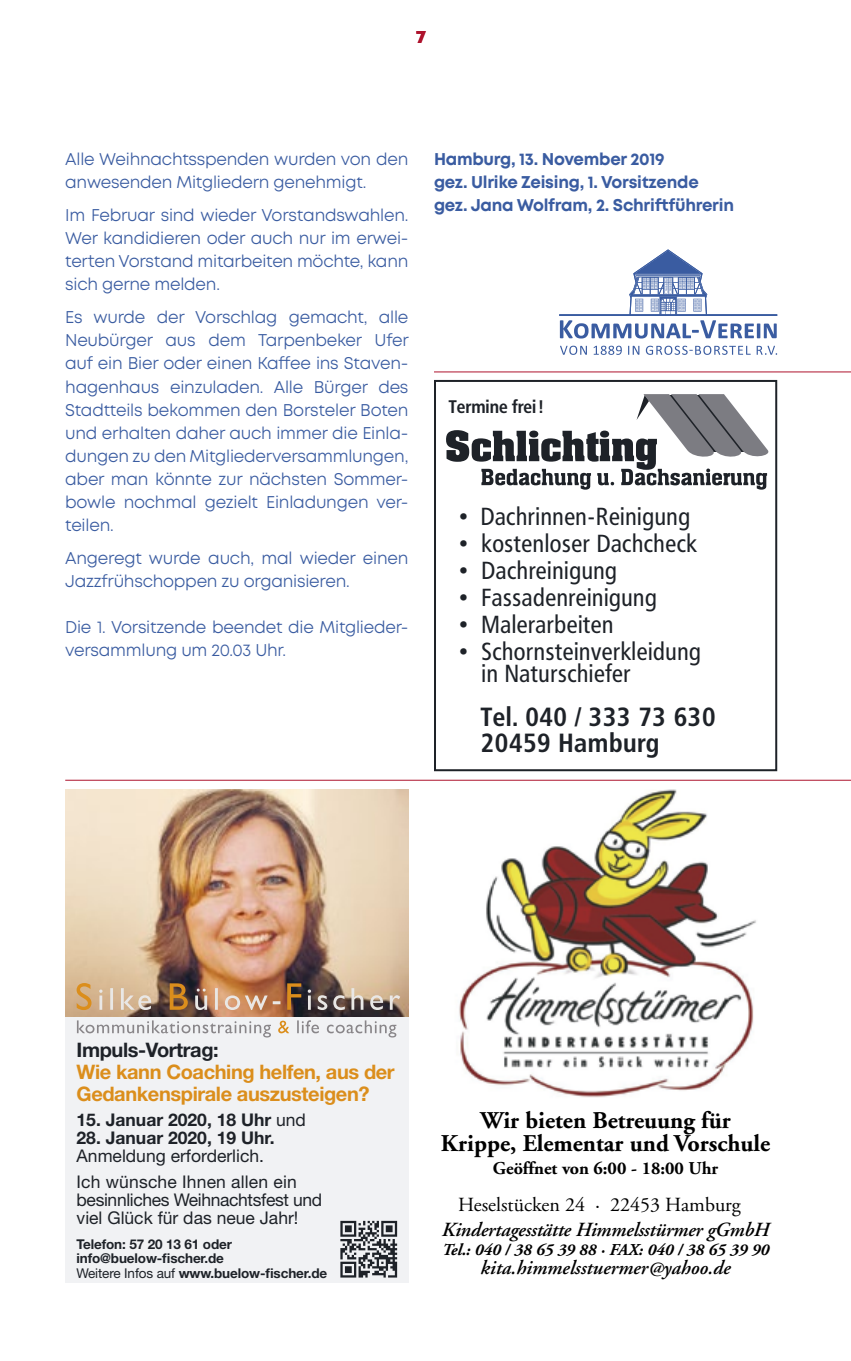
<style>
.page{position:relative;width:851px;height:1361px;background:#fff}
.page>*{position:absolute;margin:0;border:0;box-sizing:border-box;transform-origin:0 0}
.t1{font:700 26px/26px "Frutiger Condensed BQ";letter-spacing:.02em;color:#1e2228}
.t2{font:24.4px/22px "Frutiger Condensed BQ";letter-spacing:.025em;color:#1e2228}
.t3{font:700 24px/23px "Adobe Garamond";color:#000;text-align:center}
.t4{font:700 20px/22px "Helvetica Neue LT";letter-spacing:-.02em;color:#db8e1c}
.t5{font:italic 600 20px "Adobe Garamond";letter-spacing:-.01em;color:#000}
.t6{font:20px "Adobe Garamond";color:#000}
.t7{font:700 18px "Adobe Garamond";color:#000}
.t8{font:700 18px "Frutiger Condensed BQ";color:#1e2228}
.t9{font:800 18px "Mont";color:#ae132d}
.t10{font:17.6px/18px "Helvetica Neue LT";color:#1e2228}
.t11{font:700 17.6px "Helvetica Neue LT";color:#1e2228}
.GGB_19_MONT_NORMALTE{font:17px/23px "Mont";letter-spacing:-.015em;color:#3a5ca1}
.GGB_19_MONT_NORMALTE-2{font:700 17px/23px "Mont";letter-spacing:-.015em;color:#3a5ca1}
.t12{font:italic 700 16.6px "Adobe Garamond";color:#000}
.t13{font:700 13.6px/14.4px "Helvetica Neue LT";letter-spacing:-.01em;color:#1e2228}
.s1{color:#1e2228}
.s2{font-weight:400}
.s3{font-weight:700}
</style>
<div class="page">
<div style="left:434px;top:380px;width:343px;height:391px;border:2px solid #1e2228"></div>
<svg style="left:446px;top:394px;width:323px;height:96px"></svg>
<hr style="left:65px;top:780px;width:785px;height:1px;background:#ae132d">
<hr style="left:434px;top:371px;width:416px;height:1px;background:#ae132d">
<img style="left:459px;top:789px;width:297px;height:309px">
<svg style="left:560px;top:346px;width:27px;height:9px"></svg>
<svg style="left:593px;top:346px;width:28px;height:9px"></svg>
<svg style="left:628px;top:346px;width:11px;height:9px"></svg>
<svg style="left:645px;top:346px;width:105px;height:9px"></svg>
<svg style="left:756px;top:346px;width:21px;height:9px"></svg>
<svg style="left:559px;top:249px;width:218px;height:89px"></svg>
<div style="left:65px;top:789px;width:343px;height:494px;background:#f1f2f4"></div>
<img style="left:65px;top:789px;width:343px;height:227px">
<svg style="left:297px;top:1020px;width:99px;height:17px"></svg>
<svg style="left:77px;top:1020px;width:194px;height:17px"></svg>
<svg style="left:278px;top:1020px;width:11px;height:13px"></svg>
<svg style="left:308px;top:988px;width:92px;height:22px;background:#94847a"></svg>
<svg style="left:195px;top:988px;width:85px;height:22px;background:#c59473"></svg>
<svg style="left:99px;top:988px;width:52px;height:22px"></svg>
<svg style="left:287px;top:983px;width:14px;height:27px"></svg>
<svg style="left:170px;top:983px;width:18px;height:27px"></svg>
<svg style="left:77px;top:983px;width:14px;height:27px"></svg>
<svg style="left:340px;top:1221px;width:57px;height:56px"></svg>
<p class="t9" style="left:416px;top:25px;width:11px">7</p>
<p class="GGB_19_MONT_NORMALTE" style="left:65px;top:148px;width:344px">Alle Weihnachtsspenden wurden von den anwesenden Mitgliedern genehmigt.</p>
<p class="GGB_19_MONT_NORMALTE" style="left:65px;top:204px;width:344px;text-align:justify">Im Februar sind wieder Vorstandswahlen.<br>Wer kandidieren oder auch nur im erwei&shy;terten Vorstand mitarbeiten möchte, kann sich gerne melden.</p>
<p class="GGB_19_MONT_NORMALTE" style="left:65px;top:306px;width:345px;text-align:justify">Es wurde der Vorschlag gemacht, alle Neubürger aus dem Tarpenbeker Ufer auf ein Bier oder einen Kaffee ins Staven&shy;hagenhaus einzuladen. Alle Bürger des Stadtteils bekommen den Borsteler Boten und erhalten daher auch immer die Einla&shy;dungen zu den Mitgliederversammlungen, aber man könnte zur nächsten Sommer&shy;bowle nochmal gezielt Einladungen ver&shy;teilen.</p>
<p class="GGB_19_MONT_NORMALTE" style="left:65px;top:546px;width:345px">Angeregt wurde auch, mal wieder einen<br>Jazzfrühschoppen zu organisieren.</p>
<p class="GGB_19_MONT_NORMALTE" style="left:65px;top:615px;width:344px">Die 1. Vorsitzende beendet die Mitglieder&shy;versammlung um 20.03 Uhr.</p>
<p class="GGB_19_MONT_NORMALTE-2" style="left:434px;top:148px;width:232px">Hamburg, 13. November 2019</p>
<p class="GGB_19_MONT_NORMALTE-2" style="left:434px;top:171px;width:301px">gez. Ulrike Zeising, 1. Vorsitzende gez. Jana Wolfram, 2. Schriftführerin</p>
<p class="t8" style="left:449px;top:395px;width:96px">Termine frei !</p>
<p class="t2" style="left:459px;top:505px;width:232px">• Dachrinnen-Reinigung</p>
<p class="t2" style="left:459px;top:532px;width:238px">• kostenloser Dachcheck</p>
<p class="t2" style="left:459px;top:559px;width:159px">• Dachreinigung</p>
<p class="t2" style="left:459px;top:586px;width:199px">• Fassadenreinigung</p>
<p class="t2" style="left:459px;top:613px;width:155px">• Malerarbeiten</p>
<p class="t2" style="left:481px;top:640px;width:221px;text-indent:-22px">• Schornsteinverkleidung in Naturschiefer</p>
<p class="t1" style="left:480px;top:703px;width:236px">Tel. 040 / 333 73 630<br>20459 Hamburg</p>
<p class="t4" style="left:77px;top:1039px;width:319px"><span class="s1">Impuls-Vortrag:<br></span>Wie kann Coaching helfen, aus der<br>Gedankenspirale auszusteigen?</p>
<p class="t11" style="left:77px;top:1108px;width:231px">15. Januar 2020, 18 Uhr <span class="s2">und</span></p>
<p class="t10" style="left:77px;top:1128px;width:199px"><span class="s3">28. Januar 2020, 19 Uhr.<br></span>Anmeldung erforderlich.</p>
<p class="t10" style="left:77px;top:1172px;width:247px">Ich wünsche Ihnen allen ein besinnliches Weihnachtsfest und viel Glück für das neue Jahr!</p>
<p class="t13" style="left:77px;top:1236px;width:252px">Telefon: 57 20 13 61 oder info@buelow-fischer.de<br><span class="s2">Weitere Infos auf</span> www.buelow-fischer.de</p>
<p class="t3" style="left:441px;top:1109px;width:331px">Wir bieten Betreuung für<br>Krippe, Elementar und Vorschule</p>
<p class="t7" style="left:493px;top:1158px;width:227px">Geöffnet von 6:00 - 18:00 Uhr</p>
<p class="t6" style="left:458px;top:1194px;width:284px">Heselstücken 24 · 22453 Hamburg</p>
<p class="t5" style="left:442px;top:1218px;width:329px">Kindertagesstätte Himmelsstürmer gGmbH</p>
<p class="t12" style="left:442px;top:1240px;width:328px">Tel.: 040 / 38 65 39 88 · FAX: 040 / 38 65 39 90</p>
<p class="t5" style="left:480px;top:1256px;width:251px">kita.himmelsstuermer@yahoo.de</p>
</div>
